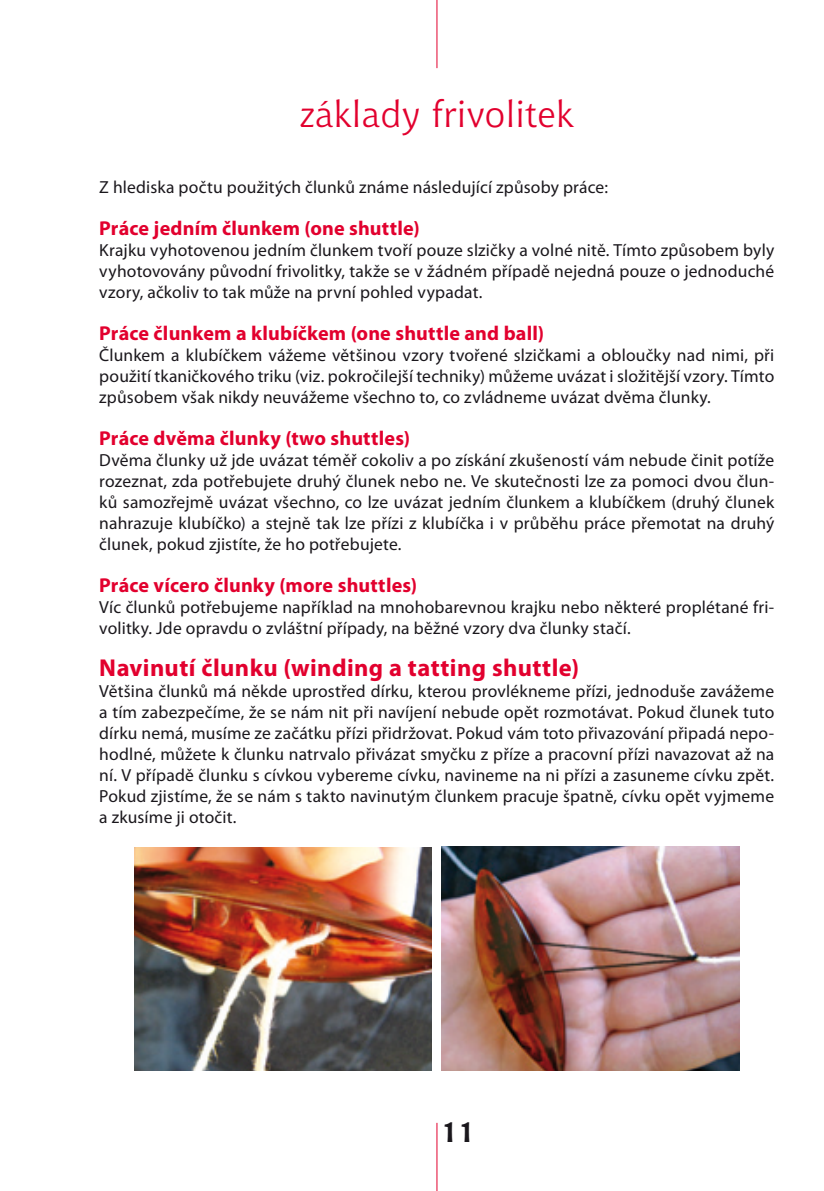
<style>
.page{position:relative;width:824px;height:1191px;background:#fff}
.page>*{position:absolute;margin:0;border:0;box-sizing:border-box;transform-origin:0 0}
.t1{font:36.75px "Chianti BT";letter-spacing:.01em;color:#e2002e}
.t2{font:700 28px "Chianti BT";color:#1a171c}
.t3{font:700 24.5px "Myriad Pro";letter-spacing:.015em;color:#e2002e}
.t4{font:700 20.12px "Myriad Pro";letter-spacing:.01em;color:#e2002e}
.t5{font:17.5px/21px "Myriad Pro";letter-spacing:.01em;color:#1a171c;text-align:justify}
</style>
<div class="page">
<hr style="left:436px;top:1122px;width:1px;height:69px;background:#e2002e">
<hr style="left:436px;top:0;width:1px;height:68px;background:#e2002e">
<img style="left:134px;top:847px;width:297px;height:223px">
<img style="left:441px;top:846px;width:298px;height:224px">
<h1 class="t1" style="left:300px;top:93px;width:275px">základy frivolitek</h1>
<p class="t5" style="left:99px;top:176px;width:510px">Z hlediska počtu použitých člunků známe následující způsoby práce:</p>
<p class="t4" style="left:99px;top:215px;width:322px">Práce jedním člunkem (one shuttle)</p>
<p class="t5" style="left:99px;top:239px;width:676px">Krajku vyhotovenou jedním člunkem tvoří pouze slzičky a volné nitě. Tímto způsobem byly vyhotovovány původní frivolitky, takže se v žádném případě nejedná pouze o jednoduché vzory, ačkoliv to tak může na první pohled vypadat.</p>
<p class="t4" style="left:99px;top:320px;width:446px">Práce člunkem a klubíčkem (one shuttle and ball)</p>
<p class="t5" style="left:99px;top:344px;width:676px">Člunkem a klubíčkem vážeme většinou vzory tvořené slzičkami a obloučky nad nimi, při použití tkaničkového triku (viz. pokročilejší techniky) můžeme uvázat i složitější vzory. Tímto způsobem však nikdy neuvážeme všechno to, co zvládneme uvázat dvěma člunky.</p>
<p class="t4" style="left:99px;top:425px;width:312px">Práce dvěma člunky (two shuttles)</p>
<p class="t5" style="left:99px;top:449px;width:676px">Dvěma člunky už jde uvázat téměř cokoliv a po získání zkušeností vám nebude činit potíže rozeznat, zda potřebujete druhý člunek nebo ne. Ve skutečnosti lze za pomoci dvou člun&shy;ků samozřejmě uvázat všechno, co lze uvázat jedním člunkem a klubíčkem (druhý člunek nahrazuje klubíčko) a stejně tak lze přízi z klubíčka i v průběhu práce přemotat na druhý člunek, pokud zjistíte, že ho potřebujete.</p>
<p class="t4" style="left:99px;top:572px;width:319px">Práce vícero člunky (more shuttles)</p>
<p class="t5" style="left:99px;top:596px;width:676px">Víc člunků potřebujeme například na mnohobarevnou krajku nebo některé proplétané fri&shy;volitky. Jde opravdu o zvláštní případy, na běžné vzory dva člunky stačí.</p>
<h3 class="t3" style="left:99px;top:652px;width:481px">Navinutí člunku (winding a tatting shuttle)</h3>
<p class="t5" style="left:99px;top:680px;width:676px">Většina člunků má někde uprostřed dírku, kterou provlékneme přízi, jednoduše zavážeme a tím zabezpečíme, že se nám nit při navíjení nebude opět rozmotávat. Pokud člunek tuto dírku nemá, musíme ze začátku přízi přidržovat. Pokud vám toto přivazování připadá nepo&shy;hodlné, můžete k člunku natrvalo přivázat smyčku z příze a pracovní přízi navazovat až na ní. V případě člunku s cívkou vybereme cívku, navineme na ni přízi a zasuneme cívku zpět.<br>Pokud zjistíme, že se nám s takto navinutým člunkem pracuje špatně, cívku opět vyjmeme a zkusíme ji otočit.</p>
<h2 class="t2" style="left:441px;top:1116px;width:36px">11</h2>
</div>
